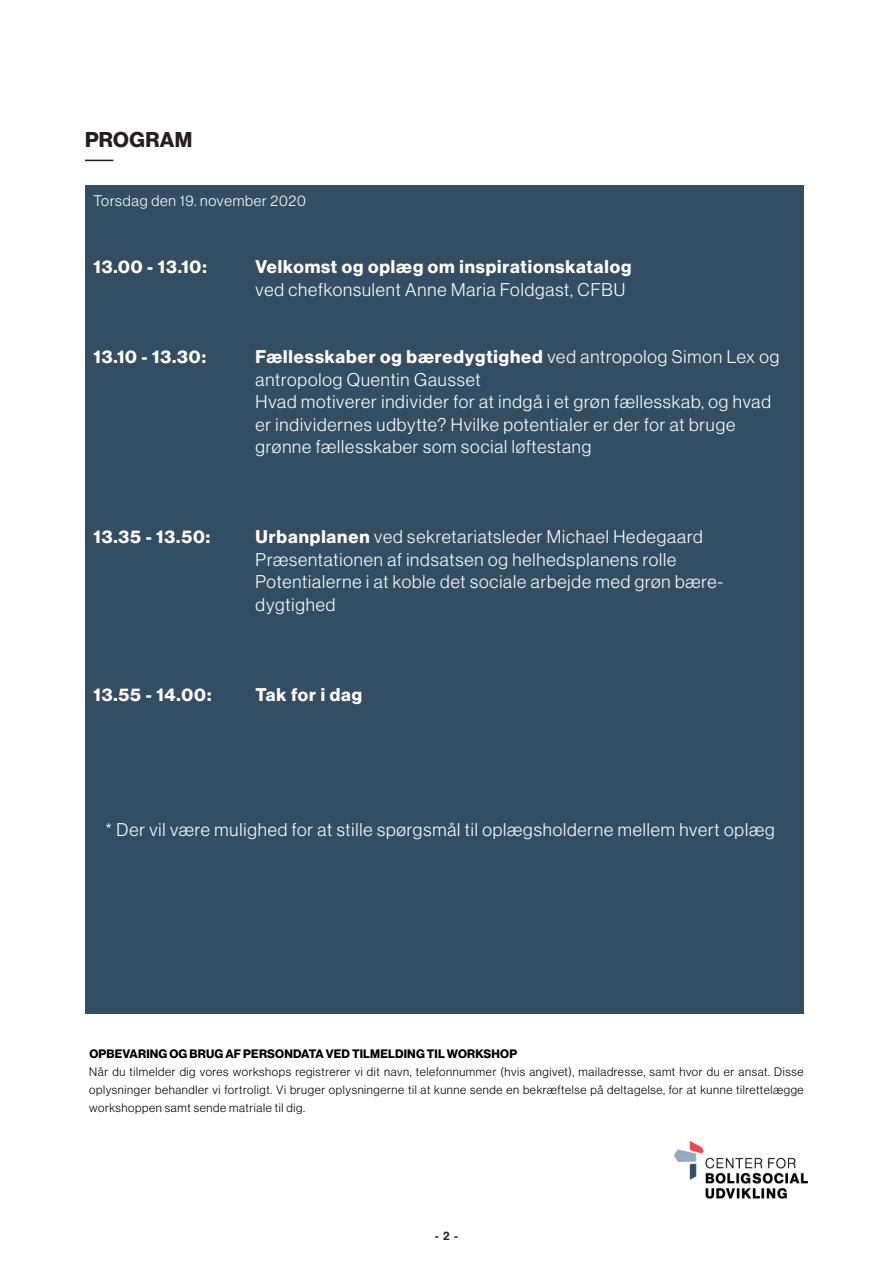
<style>
.page{position:relative;width:893px;height:1263px;background:#fff}
.page>*{position:absolute;margin:0;border:0;box-sizing:border-box;transform-origin:0 0}
.Overskrift_2{font:700 21px "Haas Grot Disp 75";letter-spacing:.015em;color:#231f20}
.Brødtekst{font:300 18px/22.5px "Haas Grot Disp 45";letter-spacing:.05em;color:#fff}
.Brødtekst-2{font:700 18px "Haas Grot Disp 75";letter-spacing:.05em;color:#fff}
.Brødtekst-3{font:300 15px "Haas Grot Disp 45";letter-spacing:.05em;color:#fff}
.Brødtekst-4{font:300 12px/18px "Haas Grot Disp 45";letter-spacing:.05em;color:#000;text-align:justify}
.Overskrift_3{font:700 12px "Haas Grot Disp 75";letter-spacing:.015em;color:#000}
.t1{font:500 12px "Haas Grot Disp 65";color:#231f20}
.s1{font-family:"Haas Grot Disp 75";font-weight:700}
</style>
<div class="page">
<svg style="left:85px;top:160px;width:28px;height:1px"></svg>
<img style="left:674px;top:1142px;width:134px;height:56px">
<div style="left:85px;top:185px;width:719px;height:828px;background:#334e62"></div>
<p class="Overskrift_2" style="left:85px;top:127px;width:109px">PROGRAM</p>
<p class="Brødtekst-3" style="left:94px;top:192px;width:214px">Torsdag den 19. november 2020</p>
<p class="Brødtekst-2" style="left:94px;top:256px;width:115px">13.00 - 13.10:</p>
<p class="Brødtekst-2" style="left:256px;top:256px;width:377px">Velkomst og oplæg om inspirationskatalog</p>
<p class="Brødtekst" style="left:256px;top:278px;width:371px">ved chefkonsulent Anne Maria Foldgast, CFBU</p>
<p class="Brødtekst-2" style="left:94px;top:346px;width:114px">13.10 - 13.30:</p>
<p class="Brødtekst" style="left:256px;top:346px;width:525px"><span class="s1">Fællesskaber og bæredygtighed</span> ved antropolog Simon Lex og antropolog Quentin Gausset</p>
<p class="Brødtekst" style="left:256px;top:391px;width:517px">Hvad motiverer individer for at indgå i et grøn fællesskab, og hvad er individernes udbytte? Hvilke potentialer er der for at bruge grønne fællesskaber som social løftestang</p>
<p class="Brødtekst-2" style="left:94px;top:526px;width:118px">13.35 - 13.50:</p>
<p class="Brødtekst" style="left:256px;top:526px;width:448px"><span class="s1">Urbanplanen</span> ved sekretariatsleder Michael Hedegaard</p>
<p class="Brødtekst" style="left:256px;top:548px;width:422px">Præsentationen af indsatsen og helhedsplanens rolle</p>
<p class="Brødtekst" style="left:256px;top:571px;width:469px">Potentialerne i at koble det sociale arbejde med grøn bære-</p>
<p class="Brødtekst" style="left:256px;top:593px;width:81px">dygtighed</p>
<p class="Brødtekst-2" style="left:94px;top:684px;width:119px">13.55 - 14.00:</p>
<p class="Brødtekst-2" style="left:256px;top:684px;width:108px">Tak for i dag</p>
<p class="Brødtekst" style="left:106px;top:818px;width:670px">* Der vil være mulighed for at stille spørgsmål til oplægsholderne mellem hvert oplæg</p>
<p class="Overskrift_3" style="left:89px;top:1047px;width:429px">OPBEVARING OG BRUG AF PERSONDATA VED TILMELDING TIL WORKSHOP</p>
<p class="Brødtekst-4" style="left:89px;top:1063px;width:716px">Når du tilmelder dig vores workshops registrerer vi dit navn, telefonnummer (hvis angivet), mailadresse, samt hvor du er ansat. Disse oplysninger behandler vi fortroligt. Vi bruger oplysningerne til at kunne sende en bekræftelse på deltagelse, for at kunne tilrettelægge workshoppen samt sende matriale til dig.</p>
<p class="t1" style="left:435px;top:1229px;width:25px">- 2 -</p>
</div>
